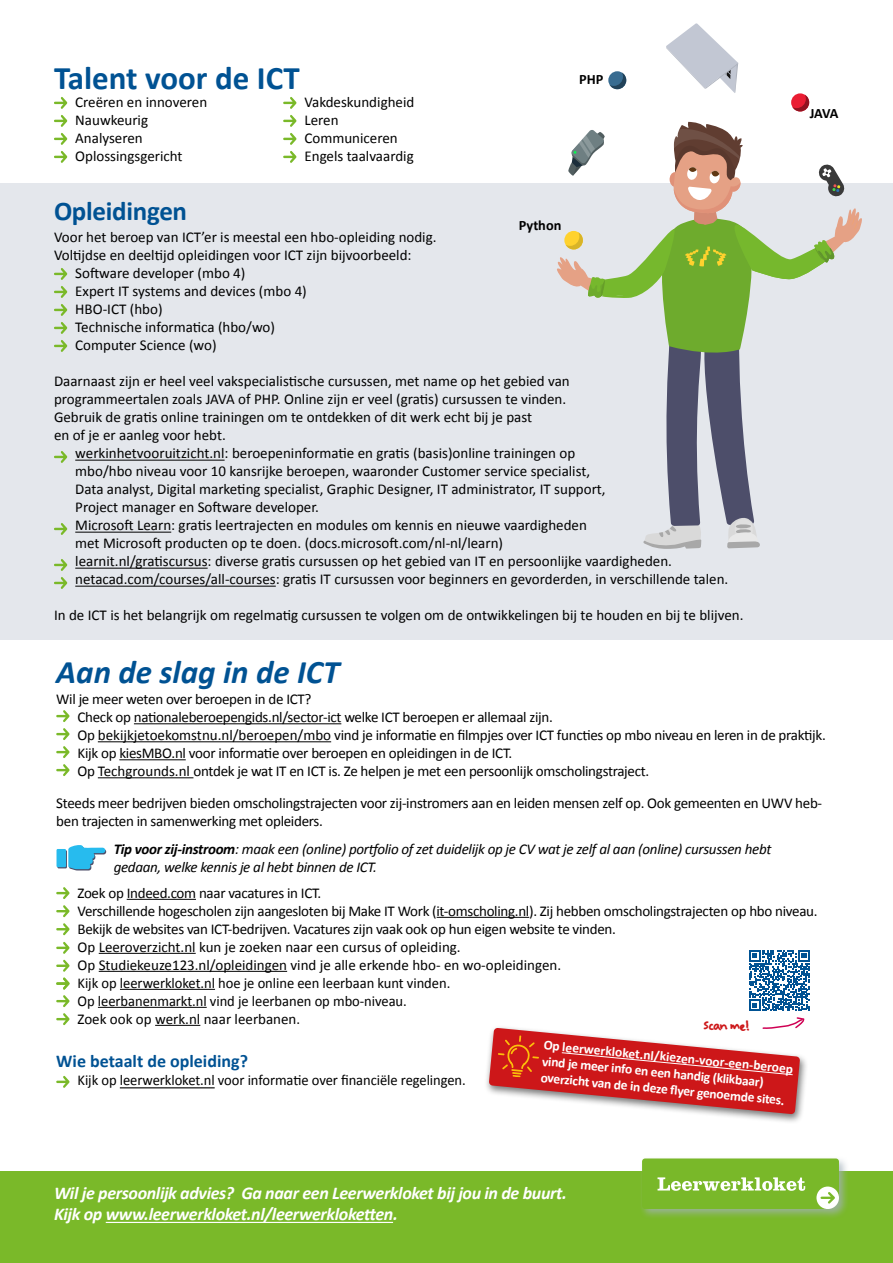
<style>
.page{position:relative;width:893px;height:1263px;background:#fff}
.page>*{position:absolute;margin:0;border:0;box-sizing:border-box;transform-origin:0 0}
.t1{font:italic 700 33px "Calibri";color:#005293}
.t2{font:700 33px "Calibri";color:#005293}
.t3{font:700 27px "Calibri";letter-spacing:-.01em;color:#005293}
.t4{font:italic 700 18px/21.6px "Calibri";letter-spacing:-.02em;color:#fff}
.t5{font:700 18px "Calibri";color:#005293}
.t6{font:700 16.5px "Felt Tip Woman";color:#cd1719}
.t7{font:15px/18px "Calibri";color:#000}
.t8{font:15px/18px "Calibri";letter-spacing:-.02em;color:#000}
.t9{font:italic 15px/18px "Calibri";letter-spacing:-.02em;color:#000}
.t10{font:700 14.25px "Calibri";color:#000}
.t11{font:700 13.5px/16.2px "Calibri";color:#fff}
.s1{font-weight:700}
</style>
<div class="page">
<div style="left:0;top:183px;width:893px;height:456px;background:#e4e7ec"></div>
<hr style="left:75px;top:460px;width:150px;height:1px;background:#000">
<hr style="left:75px;top:532px;width:96px;height:1px;background:#000">
<hr style="left:75px;top:568px;width:133px;height:1px;background:#000">
<hr style="left:75px;top:586px;width:201px;height:1px;background:#000">
<svg style="left:54px;top:268px;width:13px;height:12px"></svg>
<svg style="left:54px;top:286px;width:13px;height:12px"></svg>
<svg style="left:54px;top:304px;width:13px;height:12px"></svg>
<svg style="left:54px;top:322px;width:13px;height:12px"></svg>
<svg style="left:54px;top:340px;width:13px;height:12px"></svg>
<svg style="left:54px;top:451px;width:13px;height:12px"></svg>
<svg style="left:54px;top:523px;width:13px;height:12px"></svg>
<svg style="left:54px;top:559px;width:13px;height:12px"></svg>
<svg style="left:54px;top:577px;width:13px;height:12px"></svg>
<svg style="left:54px;top:97px;width:13px;height:12px"></svg>
<svg style="left:54px;top:115px;width:13px;height:12px"></svg>
<svg style="left:54px;top:133px;width:13px;height:12px"></svg>
<svg style="left:54px;top:151px;width:13px;height:12px"></svg>
<hr style="left:134px;top:723px;width:207px;height:1px;background:#000">
<hr style="left:98px;top:741px;width:233px;height:1px;background:#000">
<hr style="left:119px;top:759px;width:67px;height:1px;background:#000">
<hr style="left:98px;top:777px;width:95px;height:1px;background:#000">
<hr style="left:127px;top:899px;width:69px;height:1px;background:#000">
<hr style="left:437px;top:917px;width:92px;height:1px;background:#000">
<hr style="left:99px;top:953px;width:97px;height:1px;background:#000">
<hr style="left:99px;top:971px;width:188px;height:1px;background:#000">
<hr style="left:120px;top:989px;width:95px;height:1px;background:#000">
<hr style="left:98px;top:1007px;width:109px;height:1px;background:#000">
<hr style="left:155px;top:1025px;width:45px;height:1px;background:#000">
<hr style="left:120px;top:1087px;width:95px;height:1px;background:#000">
<svg style="left:56px;top:710px;width:13px;height:12px"></svg>
<svg style="left:56px;top:728px;width:13px;height:12px"></svg>
<svg style="left:56px;top:746px;width:13px;height:12px"></svg>
<svg style="left:56px;top:764px;width:13px;height:12px"></svg>
<svg style="left:56px;top:887px;width:13px;height:12px"></svg>
<svg style="left:56px;top:905px;width:13px;height:12px"></svg>
<svg style="left:56px;top:923px;width:13px;height:12px"></svg>
<svg style="left:56px;top:1013px;width:13px;height:12px"></svg>
<svg style="left:56px;top:1075px;width:13px;height:13px"></svg>
<svg style="left:608px;top:71px;width:18px;height:18px"></svg>
<svg style="left:610px;top:73px;width:16px;height:16px"></svg>
<svg style="left:791px;top:93px;width:18px;height:18px"></svg>
<svg style="left:792px;top:95px;width:17px;height:16px"></svg>
<svg style="left:557px;top:122px;width:305px;height:427px"></svg>
<svg style="left:666px;top:23px;width:72px;height:70px"></svg>
<svg style="left:57px;top:850px;width:10px;height:18px"></svg>
<div style="left:57px;top:849px;width:9px;height:18px;background:#27bbee"></div>
<svg style="left:68px;top:845px;width:38px;height:25px"></svg>
<svg style="left:283px;top:97px;width:13px;height:12px"></svg>
<svg style="left:283px;top:115px;width:13px;height:12px"></svg>
<svg style="left:283px;top:133px;width:13px;height:12px"></svg>
<svg style="left:283px;top:151px;width:13px;height:12px"></svg>
<svg style="left:56px;top:941px;width:13px;height:66px"></svg>
<div style="left:0;top:1171px;width:893px;height:92px;background:#7ab929"></div>
<hr style="left:106px;top:1222px;width:287px;height:1px;background:#fff">
<div style="left:640px;top:1156px;width:210px;height:63px;background:#a4b1ba;opacity:.75"></div>
<svg style="left:642px;top:1158px;width:197px;height:51px"></svg>
<div style="left:483px;top:1024px;width:326px;height:100px;background:#000;opacity:.53"></div>
<svg style="left:489px;top:950px;width:321px;height:164px"></svg>
<h1 class="t2" style="left:54px;top:55px;width:247px">Talent voor de ICT</h1>
<p class="t7" style="left:75px;top:93px;width:133px">Creëren en innoveren<br>Nauwkeurig<br>Analyseren<br>Oplossingsgericht</p>
<h2 class="t3" style="left:54px;top:192px;width:135px">Opleidingen</h2>
<p class="t10" style="left:579px;top:69px;width:26px">PHP</p>
<p class="t7" style="left:304px;top:93px;width:111px">Vakdeskundigheid<br>Leren<br>Communiceren<br>Engels taalvaardig</p>
<p class="t10" style="left:519px;top:216px;width:44px">Python</p>
<p class="t7" style="left:54px;top:228px;width:384px">Voor het beroep van ICT’er is meestal een hbo-opleiding nodig.</p>
<p class="t7" style="left:54px;top:246px;width:359px">Voltijdse en deeltijd opleidingen voor ICT zijn bijvoorbeeld:</p>
<p class="t7" style="left:75px;top:264px;width:172px">Software developer (mbo 4)</p>
<p class="t7" style="left:75px;top:282px;width:233px">Expert IT systems and devices (mbo 4)</p>
<p class="t7" style="left:75px;top:300px;width:89px">HBO-ICT (hbo)</p>
<p class="t7" style="left:75px;top:318px;width:201px">Technische informatica (hbo/wo)</p>
<p class="t7" style="left:75px;top:336px;width:143px">Computer Science (wo)</p>
<p class="t7" style="left:54px;top:372px;width:517px">Daarnaast zijn er heel veel vakspecialistische cursussen, met name op het gebied van programmeertalen zoals JAVA of PHP. Online zijn er veel (gratis) cursussen te vinden.<br>Gebruik de gratis online trainingen om te ontdekken of dit werk echt bij je past<br>en of je er aanleg voor hebt.</p>
<p class="t7" style="left:75px;top:444px;width:655px">werkinhetvooruitzicht.nl: beroepeninformatie en gratis (basis)online trainingen op<br>mbo/hbo niveau voor 10 kansrijke beroepen, waaronder Customer service specialist,<br>Data analyst, Digital marketing specialist, Graphic Designer, IT administrator, IT support,<br>Project manager en Software developer.<br>Microsoft Learn: gratis leertrajecten en modules om kennis en nieuwe vaardigheden<br>met Microsoft producten op te doen. (docs.microsoft.com/nl-nl/learn)<br>learnit.nl/gratiscursus: diverse gratis cursussen op het gebied van IT en persoonlijke vaardigheden. netacad.com/courses/all-courses: gratis IT cursussen voor beginners en gevorderden, in verschillende talen.</p>
<p class="t7" style="left:54px;top:606px;width:691px">In de ICT is het belangrijk om regelmatig cursussen te volgen om de ontwikkelingen bij te houden en bij te blijven.</p>
<p class="t10" style="left:810px;top:103px;width:30px">JAVA</p>
<h1 class="t1" style="left:56px;top:649px;width:285px">Aan de slag in de ICT</h1>
<p class="t8" style="left:78px;top:690px;width:750px;text-indent:-21px">Wil je meer weten over beroepen in de ICT?<br>Check op nationaleberoepengids.nl/sector-ict welke ICT beroepen er allemaal zijn.<br>Op bekijkjetoekomstnu.nl/beroepen/mbo vind je informatie en filmpjes over ICT functies op mbo niveau en leren in de praktijk.<br>Kijk op kiesMBO.nl voor informatie over beroepen en opleidingen in de ICT.<br>Op Techgrounds.nl ontdek je wat IT en ICT is. Ze helpen je met een persoonlijk omscholingstraject.</p>
<p class="t8" style="left:56px;top:793px;width:767px">Steeds meer bedrijven bieden omscholingstrajecten voor zij-instromers aan en leiden mensen zelf op. Ook gemeenten en UWV heb&shy;ben trajecten in samenwerking met opleiders.</p>
<p class="t9" style="left:114px;top:839px;width:659px"><span class="s1">Tip voor zij-instroom</span>: maak een (online) portfolio of zet duidelijk op je CV wat je zelf al aan (online) cursussen hebt gedaan, welke kennis je al hebt binnen de ICT.</p>
<p class="t7" style="left:78px;top:883px;width:742px">Zoek op Indeed.com naar vacatures in ICT.<br>Verschillende hogescholen zijn aangesloten bij Make IT Work (it-omscholing.nl). Zij hebben omscholingstrajecten op hbo niveau.<br>Bekijk de websites van ICT-bedrijven. Vacatures zijn vaak ook op hun eigen website te vinden.<br>Op Leeroverzicht.nl kun je zoeken naar een cursus of opleiding.<br>Op Studiekeuze123.nl/opleidingen vind je alle erkende hbo- en wo-opleidingen.<br>Kijk op leerwerkloket.nl hoe je online een leerbaan kunt vinden.<br>Op leerbanenmarkt.nl vind je leerbanen op mbo-niveau.<br>Zoek ook op werk.nl naar leerbanen.</p>
<p class="t5" style="left:56px;top:1048px;width:193px">Wie betaalt de opleiding?</p>
<p class="t7" style="left:78px;top:1070px;width:390px">Kijk op leerwerkloket.nl voor informatie over financiële regelingen.</p>
<p class="t6" style="left:703px;top:1015px;width:49px;rotate:1deg">Scan me!</p>
<p class="t11" style="left:544px;top:1037px;width:252px;rotate:5deg">Op leerwerkloket.nl/kiezen-voor-een-beroep vind je meer info en een handig (klikbaar) overzicht van de in deze fl yer genoemde sites.</p>
<p class="t4" style="left:54px;top:1181px;width:514px">Wil je persoonlijk advies? Ga naar een Leerwerkloket bij jou in de buurt.<br>Kijk op www.leerwerkloket.nl/leerwerkloketten.</p>
</div>
